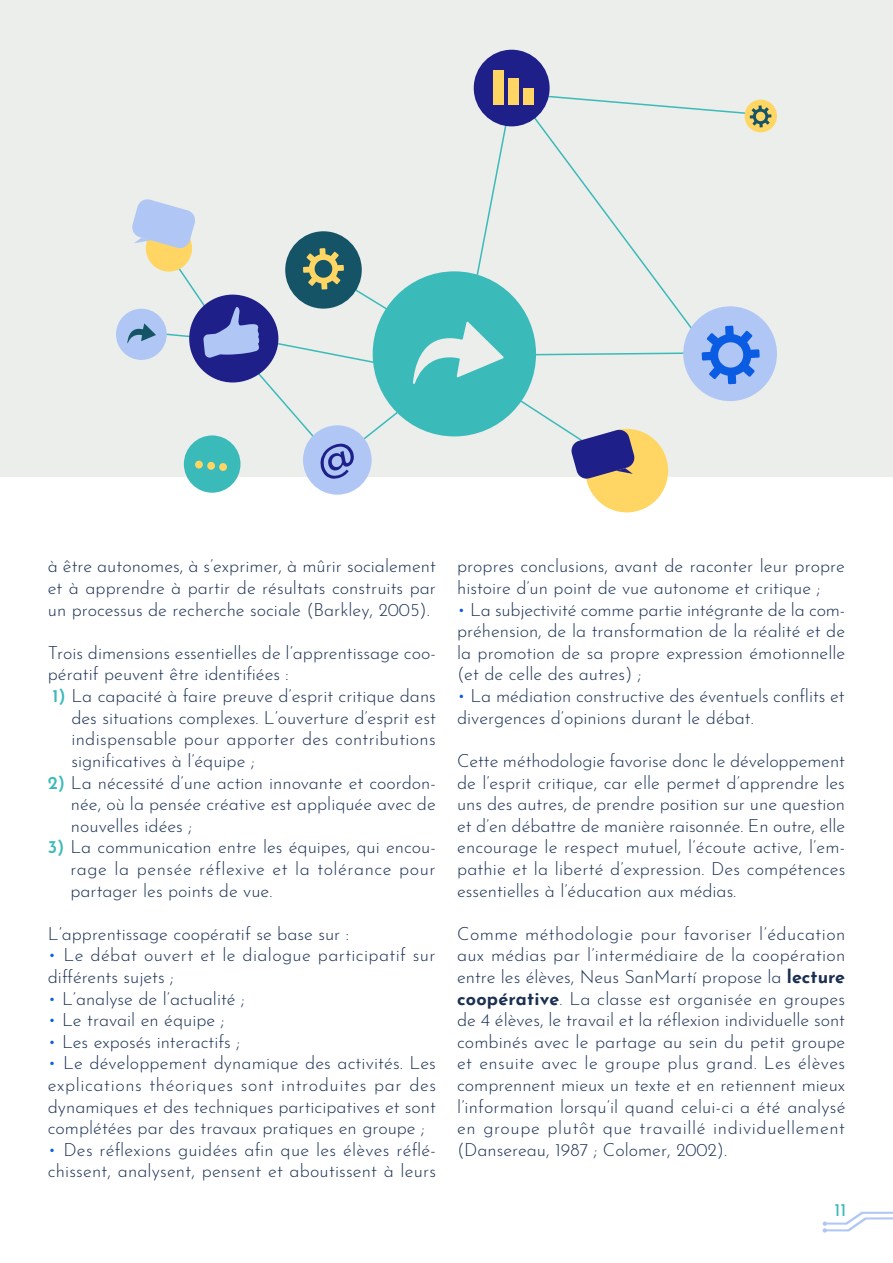
<style>
.page{position:relative;width:893px;height:1263px;background:#fff}
.page>*{position:absolute;margin:0;border:0;box-sizing:border-box;transform-origin:0 0}
.t1{font:300 18px/21.6px "Josefin Sans";color:#1a3052;text-align:justify}
.t2{font:300 18px/21.6px "Josefin Sans";letter-spacing:.02em;color:#1a3052}
.t3{font:18px "Josefin Sans";color:#3bbaba}
.s1{font-weight:600;color:#3bbaba}
.s2{color:#0a5ce3}
.s3{font-weight:700}
</style>
<div class="page">
<div style="left:0;top:0;width:893px;height:476px;background:#ebeeeb"></div>
<svg style="left:823px;top:1212px;width:70px;height:20px"></svg>
<div style="left:303px;top:425px;width:69px;height:70px;background:#b0c7f5;border-radius:50%"></div>
<div style="left:474px;top:50px;width:76px;height:76px;background:#1f1f8a;border-radius:50%"></div>
<div style="left:585px;top:429px;width:83px;height:83px;background:#ffd663;border-radius:50%"></div>
<div style="left:683px;top:306px;width:94px;height:95px;background:#b0c7f5;border-radius:50%"></div>
<div style="left:745px;top:100px;width:32px;height:32px;background:#ffd663;border-radius:50%"></div>
<div style="left:116px;top:309px;width:51px;height:51px;background:#b0c7f5;border-radius:50%"></div>
<div style="left:184px;top:435px;width:56px;height:58px;background:#3bbaba;border-radius:50%"></div>
<svg style="left:127px;top:83px;width:644px;height:397px"></svg>
<div style="left:494px;top:70px;width:10px;height:34px;background:#ffd663"></div>
<div style="left:508px;top:78px;width:11px;height:26px;background:#ffd663"></div>
<div style="left:523px;top:88px;width:10px;height:16px;background:#ffd663"></div>
<p class="t1" style="left:48px;top:554px;width:390px">à être autonomes, à s’exprimer, à mûrir socialement et à apprendre à partir de résultats construits par un processus de recherche sociale (Barkley, 2005).</p>
<p class="t1" style="left:48px;top:640px;width:389px">Trois dimensions essentielles de l’apprentissage coo&shy;pératif peuvent être identifiées :</p>
<p class="t1" style="left:71px;top:683px;width:366px;text-indent:-19px"><span class="s1">1)</span> La capacité à faire preuve d’esprit critique dans des situations complexes. L’ouverture d’esprit est indispensable pour apporter des contributions significatives à l’équipe ;</p>
<p class="t1" style="left:71px;top:770px;width:366px;text-indent:-23px"><span class="s1">2)</span> La nécessité d’une action innovante et coordon&shy;née, où la pensée créative est appliquée avec de nouvelles idées ;</p>
<p class="t1" style="left:70px;top:834px;width:367px;text-indent:-23px"><span class="s1">3)</span> La communication entre les équipes, qui encou&shy;rage la pensée réflexive et la tolérance pour partager les points de vue.</p>
<p class="t1" style="left:48px;top:921px;width:303px">L’apprentissage coopératif se base sur :</p>
<p class="t2" style="left:48px;top:942px;width:389px"><span class="s2">•</span> Le débat ouvert et le dialogue participatif sur différents sujets ;</p>
<p class="t1" style="left:48px;top:986px;width:199px"><span class="s2">•</span> L’analyse de l’actualité ;</p>
<p class="t1" style="left:48px;top:1007px;width:178px"><span class="s2">•</span> Le travail en équipe ;</p>
<p class="t1" style="left:48px;top:1029px;width:194px"><span class="s2">•</span> Les exposés interactifs ;</p>
<p class="t1" style="left:48px;top:1050px;width:390px"><span class="s2">•</span> Le développement dynamique des activités. Les explications théoriques sont introduites par des dynamiques et des techniques participatives et sont complétées par des travaux pratiques en groupe ;</p>
<p class="t1" style="left:48px;top:1137px;width:390px"><span class="s2">•</span> Des réflexions guidées afin que les élèves réflé&shy;chissent, analysent, pensent et aboutissent à leurs</p>
<p class="t1" style="left:457px;top:554px;width:389px">propres conclusions, avant de raconter leur propre histoire d’un point de vue autonome et critique ;</p>
<p class="t1" style="left:457px;top:597px;width:390px"><span class="s2">•</span> La subjectivité comme partie intégrante de la com&shy;préhension, de la transformation de la réalité et de la promotion de sa propre expression émotionnelle (et de celle des autres) ;</p>
<p class="t1" style="left:457px;top:683px;width:389px"><span class="s2">•</span> La médiation constructive des éventuels conflits et divergences d’opinions durant le débat.</p>
<p class="t1" style="left:457px;top:748px;width:390px">Cette méthodologie favorise donc le développement de l’esprit critique, car elle permet d’apprendre les uns des autres, de prendre position sur une question et d’en débattre de manière raisonnée. En outre, elle encourage le respect mutuel, l’écoute active, l’em&shy;pathie et la liberté d’expression. Des compétences essentielles à l’éducation aux médias.</p>
<p class="t1" style="left:457px;top:921px;width:390px">Comme méthodologie pour favoriser l’éducation aux médias par l’intermédiaire de la coopération entre les élèves, Neus SanMartí propose la <span class="s3">lecture coopérative</span>. La classe est organisée en groupes de 4 élèves, le travail et la réflexion individuelle sont combinés avec le partage au sein du petit groupe et ensuite avec le groupe plus grand. Les élèves comprennent mieux un texte et en retiennent mieux l’information lorsqu’il quand celui-ci a été analysé en groupe plutôt que travaillé individuellement (Dansereau, 1987 ; Colomer, 2002).</p>
<p class="t3" style="left:834px;top:1194px;width:13px">11</p>
</div>
